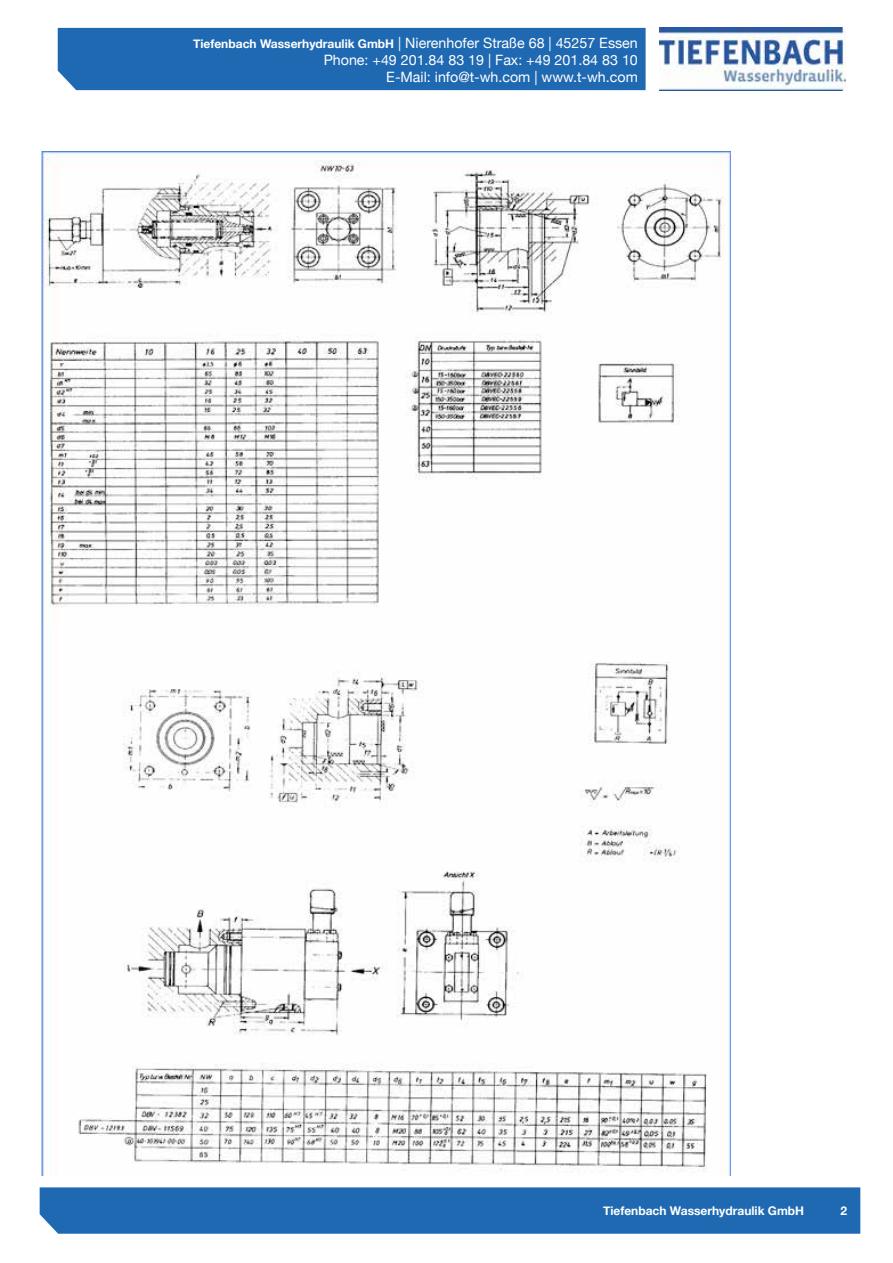
<style>
.page{position:relative;width:893px;height:1263px;background:#fff}
.page>*{position:absolute;margin:0;border:0;box-sizing:border-box;transform-origin:0 0}
.t1{font:14.25px/17.1px "Helvetica Neue";color:#fff;text-align:right}
.t2{font:12.3px/14.7px "Helvetica Neue";color:#fff;text-align:right}
.t3{font:700 12px "Helvetica Neue";color:#fff}
.s1{font-weight:700;font-size:12px}
.s2{font-weight:700}
</style>
<div class="page">
<img style="left:41px;top:152px;width:689px;height:1024px">
<div style="left:57px;top:28px;width:589px;height:63px;background:#1f69b2"></div>
<img style="left:660px;top:28px;width:185px;height:62px">
<div style="left:39px;top:1187px;width:822px;height:47px;background:#1f69b2"></div>
<p class="t1" style="left:193px;top:35px;width:446px"><span class="s1">Tiefenbach Wasserhydraulik GmbH</span> | Nierenhofer Straße 68 | 45257 Essen<br>Phone: +49 201.84 83 19 | Fax: +49 201.84 83 10<br>E-Mail: info@t-wh.com | www.t-wh.com</p>
<p class="t2" style="left:220px;top:38px;width:418px"><span class="s2">Tiefenbach Wasserhydraulik GmbH</span> | Nierenhofer Straße 68 | 45257 Essen<br>Telefon: +49 201.84 83 19 | Telefax: +49 201.84 83 10<br>E-Mail: info@t-wh.com | www.t-wh.com</p>
<p class="t3" style="left:603px;top:1201px;width:202px">Tiefenbach Wasserhydraulik GmbH</p>
<p class="t3" style="left:840px;top:1202px;width:8px">2</p>
</div>
